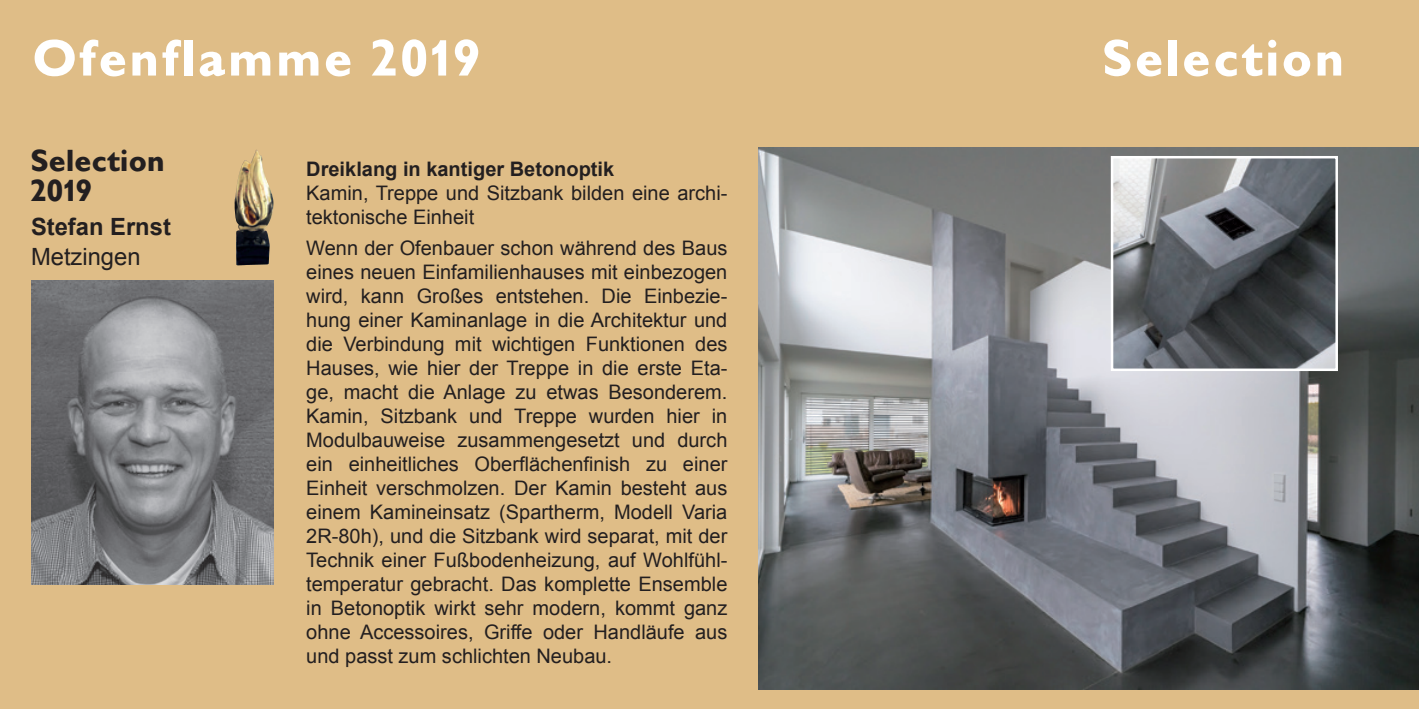
<style>
.page{position:relative;width:1419px;height:709px;background:#fff}
.page>*{position:absolute;margin:0;border:0;box-sizing:border-box;transform-origin:0 0}
.t1{font:700 50px "Gill Sans BQ";letter-spacing:.045em;color:#fff}
.t2{font:700 30px/30px "Gill Sans BQ";color:#231f20}
.t3{font:700 23.75px "Arial";color:#231f20}
.t4{font:23.75px "Arial";color:#231f20}
.t5{font:20px/24px "Arial";color:#231f20}
.t6{font:700 20px "Arial";color:#231f20}
</style>
<div class="page">
<div style="left:0;top:0;width:1418px;height:709px;background:#dfbd87"></div>
<img style="left:31px;top:280px;width:242px;height:305px">
<svg style="left:243px;top:150px;width:13px;height:13px"></svg>
<img style="left:758px;top:147px;width:660px;height:542px">
<img style="left:1113px;top:159px;width:221px;height:209px">
<div style="left:1110px;top:156px;width:227px;height:215px;border:2px solid #fff"></div>
<h1 class="t1" style="left:33px;top:29px;width:449px">Ofenflamme 2019</h1>
<h1 class="t1" style="left:1102px;top:29px;width:243px">Selection</h1>
<h2 class="t2" style="left:31px;top:146px;width:136px">Selection<br>2019</h2>
<p class="t3" style="left:31px;top:211px;width:141px">Stefan Ernst</p>
<p class="t4" style="left:31px;top:241px;width:111px">Metzingen</p>
<p class="t6" style="left:306px;top:156px;width:309px">Dreiklang in kantiger Betonoptik</p>
<p class="t5" style="left:306px;top:181px;width:422px">Kamin, Treppe und Sitzbank bilden eine archi&shy;tektonische Einheit</p>
<p class="t5" style="left:306px;top:236px;width:422px;text-align:justify">Wenn der Ofenbauer schon während des Baus eines neuen Einfamilienhauses mit einbezogen wird, kann Großes entstehen. Die Einbezie&shy;hung einer Kaminanlage in die Architektur und die Verbindung mit wichtigen Funktionen des Hauses, wie hier der Treppe in die erste Eta&shy;ge, macht die Anlage zu etwas Besonderem.<br>Kamin, Sitzbank und Treppe wurden hier in Modulbauweise zusammengesetzt und durch ein einheitliches Oberflächenfinish zu einer Einheit verschmolzen. Der Kamin besteht aus einem Kamineinsatz (Spartherm, Modell Varia 2R-80h), und die Sitzbank wird separat, mit der Technik einer Fußbodenheizung, auf Wohlfühl&shy;temperatur gebracht. Das komplette Ensemble in Betonoptik wirkt sehr modern, kommt ganz ohne Accessoires, Griffe oder Handläufe aus und passt zum schlichten Neubau.</p>
</div>
